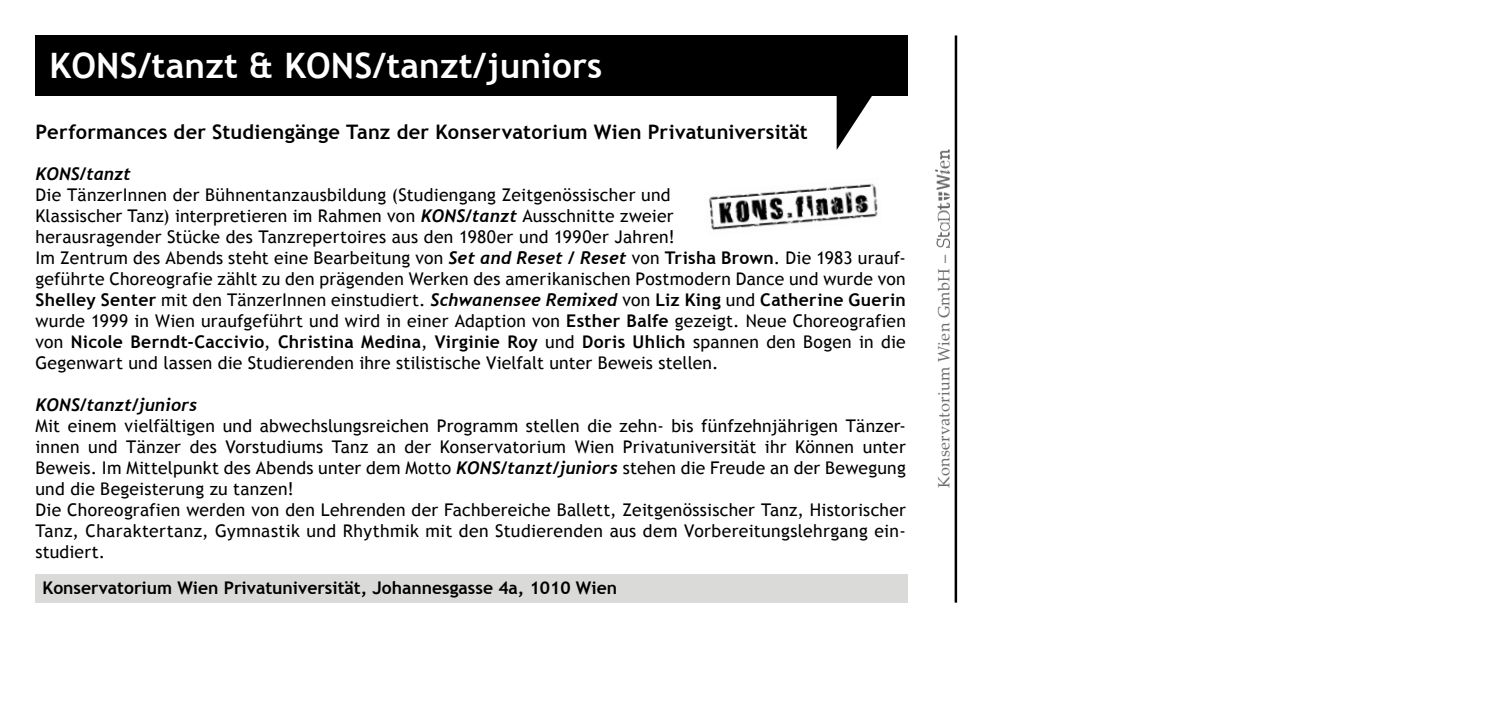
<style>
.page{position:relative;width:1489px;height:709px;background:#fff}
.page>*{position:absolute;margin:0;border:0;box-sizing:border-box;transform-origin:0 0}
.t1{font:700 35px "Trebuchet MS";letter-spacing:.005em;color:#fff}
.t2{font:700 20px "Trebuchet MS";letter-spacing:.015em;color:#000}
.t3{font:17.5px/21px "Trebuchet MS";letter-spacing:.015em;color:#000;text-align:justify}
.t4{font:700 17.5px "Trebuchet MS";color:#000}
.t5{font:italic 700 17.5px "Trebuchet";letter-spacing:.005em;color:#000}
.t6{font:16.25px "Palatino Linotype";letter-spacing:.02em;color:#6e6e6e}
.s1{font-family:"Trebuchet";font-weight:700;font-style:italic}
.s2{font-weight:700}
</style>
<div class="page">
<hr style="left:954px;top:35px;width:3px;height:567px;background:#000">
<div style="left:35px;top:35px;width:872px;height:61px;background:#000"></div>
<svg style="left:836px;top:96px;width:36px;height:54px"></svg>
<div style="left:35px;top:574px;width:872px;height:28px;background:#dadad9"></div>
<img style="left:935px;top:150px;width:14px;height:98px">
<img style="left:708px;top:183px;width:170px;height:47px">
<p class="t1" style="left:50px;top:44px;width:554px">KONS/tanzt &amp; KONS/tanzt/juniors</p>
<p class="t2" style="left:35px;top:119px;width:773px">Performances der Studiengänge Tanz der Konservatorium Wien Privatuniversität</p>
<p class="t5" style="left:35px;top:163px;width:97px">KONS/tanzt</p>
<p class="t3" style="left:35px;top:184px;width:636px">Die TänzerInnen der Bühnentanzausbildung (Studiengang Zeitgenössischer und</p>
<p class="t3" style="left:35px;top:205px;width:639px">Klassischer Tanz) interpretieren im Rahmen von <span class="s1">KONS/tanzt</span> Ausschnitte zweier</p>
<p class="t3" style="left:35px;top:226px;width:641px">herausragender Stücke des Tanzrepertoires aus den 1980er und 1990er Jahren!</p>
<p class="t3" style="left:35px;top:247px;width:872px">Im Zentrum des Abends steht eine Bearbeitung von <span class="s1">Set and Reset / Reset</span> von <span class="s2">Trisha Brown</span>. Die 1983 urauf&shy;geführte Choreografie zählt zu den prägenden Werken des amerikanischen Postmodern Dance und wurde von <span class="s2">Shelley Senter</span> mit den TänzerInnen einstudiert. <span class="s1">Schwanensee Remixed</span> von <span class="s2">Liz King</span> und <span class="s2">Catherine Guerin </span>wurde 1999 in Wien uraufgeführt und wird in einer Adaption von <span class="s2">Esther Balfe</span> gezeigt. Neue Choreografien von <span class="s2">Nicole Berndt-Caccivio</span>, <span class="s2">Christina Medina</span>, <span class="s2">Virginie Roy</span> und <span class="s2">Doris Uhlich</span> spannen den Bogen in die Gegenwart und lassen die Studierenden ihre stilistische Vielfalt unter Beweis stellen.</p>
<p class="t5" style="left:35px;top:394px;width:163px">KONS/tanzt/juniors</p>
<p class="t3" style="left:35px;top:415px;width:872px">Mit einem vielfältigen und abwechslungsreichen Programm stellen die zehn- bis fünfzehnjährigen Tänzer&shy;innen und Tänzer des Vorstudiums Tanz an der Konservatorium Wien Privatuniversität ihr Können unter Beweis. Im Mittelpunkt des Abends unter dem Motto <span class="s1">KONS/tanzt/juniors</span> stehen die Freude an der Bewegung und die Begeisterung zu tanzen!</p>
<p class="t3" style="left:35px;top:499px;width:872px">Die Choreografien werden von den Lehrenden der Fachbereiche Ballett, Zeitgenössischer Tanz, Historischer Tanz, Charaktertanz, Gymnastik und Rhythmik mit den Studierenden aus dem Vorbereitungslehrgang ein&shy;studiert.</p>
<p class="t4" style="left:43px;top:577px;width:576px">Konservatorium Wien Privatuniversität, Johannesgasse 4a, 1010 Wien</p>
<p class="t6" style="left:932px;top:488px;width:235px;rotate:-90deg">Konservatorium Wien GmbH –</p>
</div>
